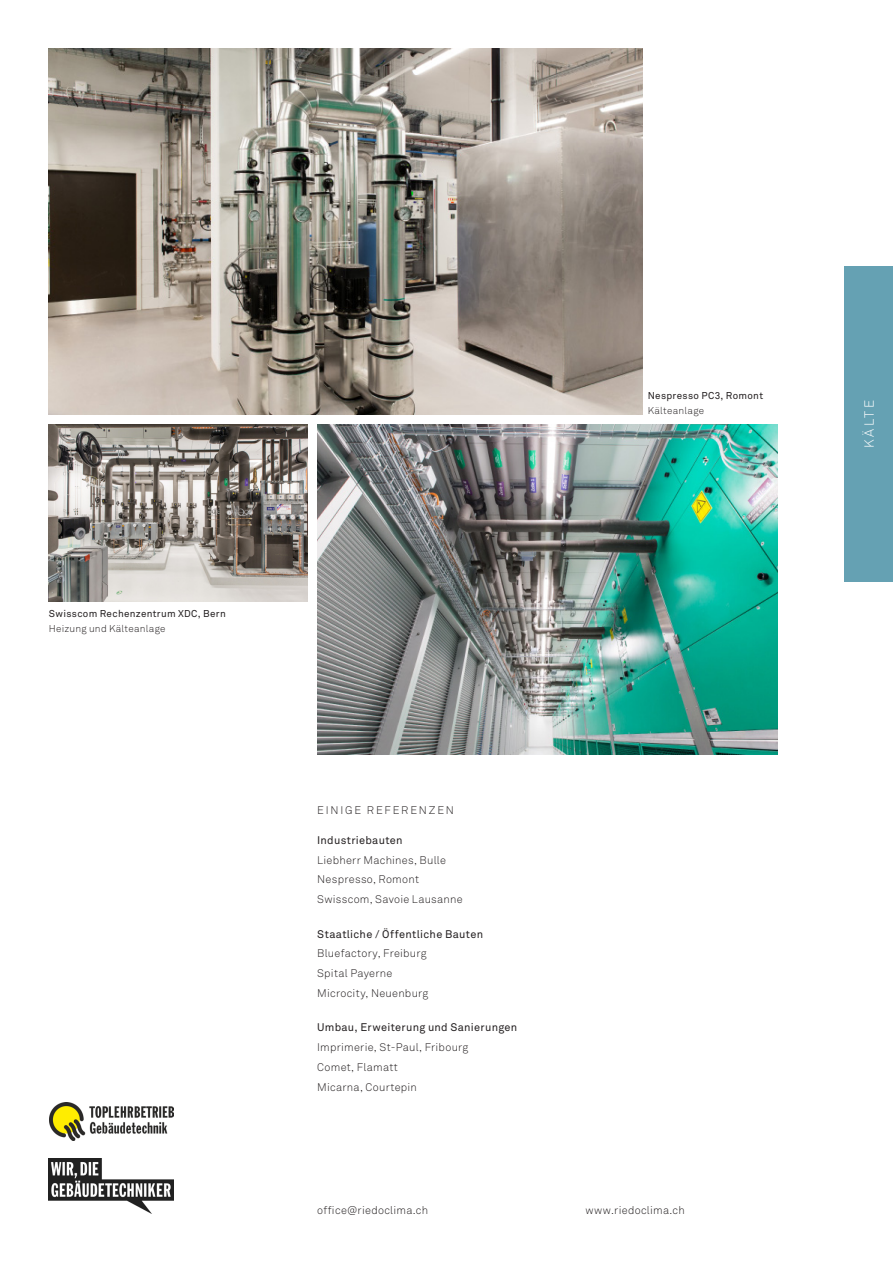
<style>
.page{position:relative;width:893px;height:1263px;background:#fff}
.page>*{position:absolute;margin:0;border:0;box-sizing:border-box;transform-origin:0 0}
.t1{font:300 13.2px "Akkurat Std";letter-spacing:.175em;color:#fff}
.t2{font:300 10.95px "Akkurat Std";letter-spacing:.025em;color:#231f20}
.t3{font:10.95px "Akkurat Std";letter-spacing:.025em;color:#231f20}
.t4{font:300 10.95px "Akkurat Std";letter-spacing:.16em;color:#231f20}
.t5{font:9.9px "Akkurat Std";letter-spacing:.03em;color:#231f20}
.t6{font:300 9.9px "Akkurat Std";letter-spacing:.025em;color:#231f20}
</style>
<div class="page">
<div style="left:844px;top:266px;width:49px;height:316px;background:#65a1b3"></div>
<img style="left:49px;top:49px;width:594px;height:365px">
<img style="left:317px;top:424px;width:460px;height:331px">
<img style="left:49px;top:424px;width:258px;height:178px">
<img style="left:49px;top:1102px;width:124px;height:38px">
<img style="left:49px;top:1158px;width:124px;height:55px">
<p class="t5" style="left:49px;top:608px;width:178px">Swisscom Rechenzentrum XDC, Bern</p>
<p class="t6" style="left:49px;top:623px;width:118px">Heizung und Kälteanlage</p>
<p class="t5" style="left:648px;top:390px;width:117px">Nespresso PC3, Romont</p>
<p class="t6" style="left:648px;top:405px;width:58px">Kälteanlage</p>
<p class="t4" style="left:317px;top:804px;width:138px">EINIGE REFERENZEN</p>
<p class="t3" style="left:317px;top:833px;width:87px">Industriebauten</p>
<p class="t2" style="left:317px;top:853px;width:130px">Liebherr Machines, Bulle</p>
<p class="t2" style="left:317px;top:873px;width:103px">Nespresso, Romont</p>
<p class="t2" style="left:317px;top:893px;width:147px">Swisscom, Savoie Lausanne</p>
<p class="t3" style="left:317px;top:927px;width:167px">Staatliche / Öffentliche Bauten</p>
<p class="t2" style="left:317px;top:947px;width:111px">Bluefactory, Freiburg</p>
<p class="t2" style="left:317px;top:967px;width:77px">Spital Payerne</p>
<p class="t2" style="left:317px;top:986px;width:113px">Microcity, Neuenburg</p>
<p class="t3" style="left:317px;top:1021px;width:202px">Umbau, Erweiterung und Sanierungen</p>
<p class="t2" style="left:317px;top:1041px;width:153px">Imprimerie, St-Paul, Fribourg</p>
<p class="t2" style="left:317px;top:1060px;width:82px">Comet, Flamatt</p>
<p class="t2" style="left:317px;top:1080px;width:101px">Micarna, Courtepin</p>
<p class="t2" style="left:317px;top:1204px;width:112px">office@riedoclima.ch</p>
<p class="t2" style="left:586px;top:1204px;width:101px">www.riedoclima.ch</p>
<p class="t1" style="left:861px;top:448px;width:49px;rotate:-90deg">KÄLTE</p>
</div>
